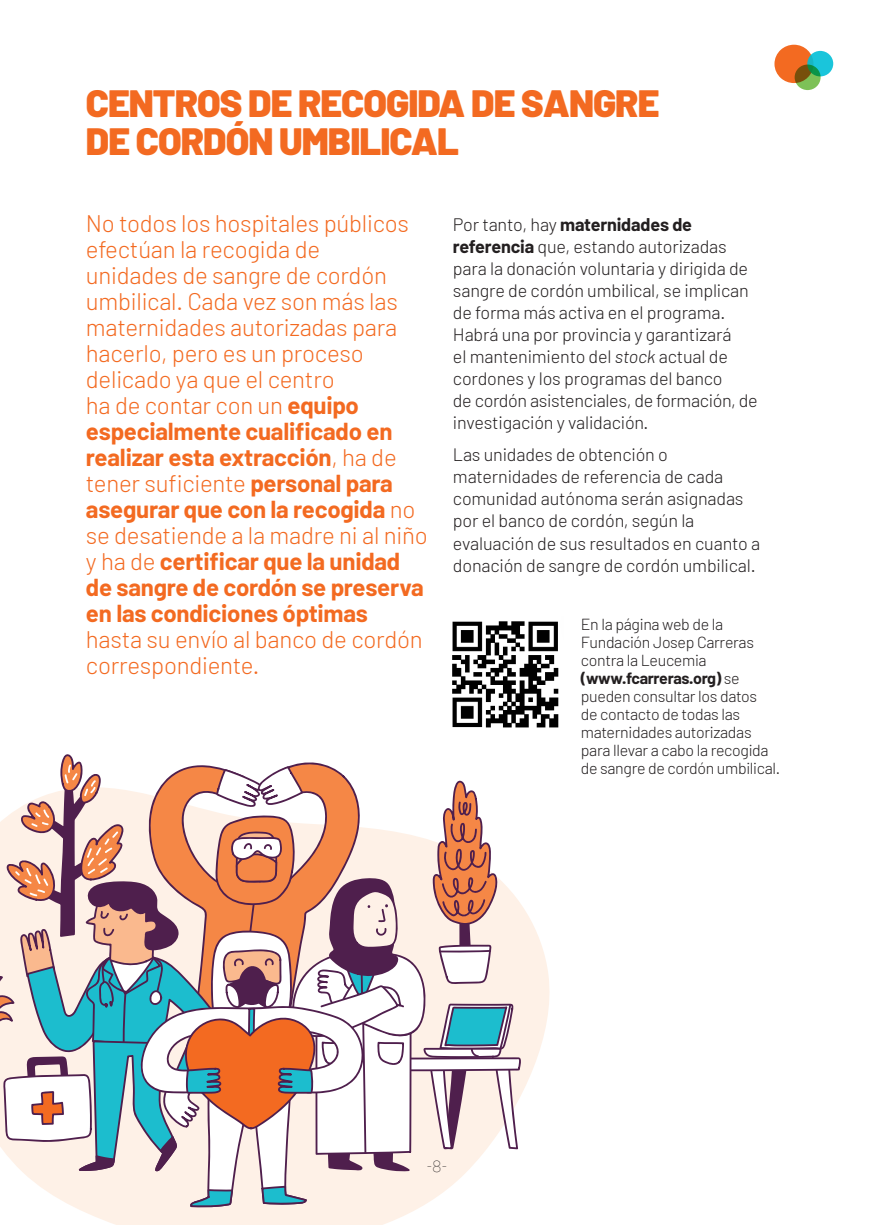
<style>
.page{position:relative;width:874px;height:1225px;background:#fff}
.page>*{position:absolute;margin:0;border:0;box-sizing:border-box;transform-origin:0 0}
.Heading_1_-_left{font:900 38px "Barlow";letter-spacing:-.025em;color:#f36a21}
.Heading_1_-_left-2{font:300 24px/26px "Barlow";letter-spacing:-.01em;color:#f36a21}
.Heading_1_-_left-3{font:300 18px/22px "Barlow";letter-spacing:-.01em;color:#231f20}
.Heading_1_-_left-4{font:300 16px/18px "Barlow";letter-spacing:-.02em;color:#231f20}
.Heading_1_-_left-5{font:100 16px "Roboto";color:#231f20}
.s1{font-weight:700}
.s2{font-style:italic}
</style>
<div class="page">
<svg style="left:23px;top:905px;width:527px;height:320px;fill:#fef1e7"></svg>
<svg style="left:139px;top:1172px;width:225px;height:35px;background:#faeee6"></svg>
<svg style="left:261px;top:1185px;width:46px;height:19px"></svg>
<svg style="left:189px;top:1189px;width:44px;height:18px"></svg>
<svg style="left:0;top:754px;width:521px;height:418px"></svg>
<svg style="left:774px;top:45px;width:58px;height:45px"></svg>
<img style="left:452px;top:621px;width:107px;height:107px">
<p class="Heading_1_-_left" style="left:86px;top:80px;width:574px">CENTROS DE RECOGIDA DE SANGRE</p>
<p class="Heading_1_-_left" style="left:86px;top:118px;width:374px">DE CORDÓN UMBILICAL</p>
<p class="Heading_1_-_left-2" style="left:86px;top:209px;width:343px">No todos los hospitales públicos efectúan la recogida de<br>unidades de sangre de cordón umbilical. Cada vez son más las maternidades autorizadas para hacerlo, pero es un proceso delicado ya que el centro<br>ha de contar con un <span class="s1">equipo especialmente cualificado en realizar esta extracción</span>, ha de tener suficiente <span class="s1">personal para asegurar que con la recogida</span> no se desatiende a la madre ni al niño y ha de <span class="s1">certificar que la unidad de sangre de cordón se preserva en las condiciones óptimas </span>hasta su envío al banco de cordón correspondiente.</p>
<p class="Heading_1_-_left-3" style="left:453px;top:213px;width:306px">Por tanto, hay <span class="s1">maternidades de referencia</span> que, estando autorizadas para la donación voluntaria y dirigida de sangre de cordón umbilical, se implican de forma más activa en el programa.<br>Habrá una por provincia y garantizará<br>el mantenimiento del <span class="s2">stock</span> actual de cordones y los programas del banco<br>de cordón asistenciales, de formación, de investigación y validación.</p>
<p class="Heading_1_-_left-3" style="left:453px;top:443px;width:308px">Las unidades de obtención o maternidades de referencia de cada comunidad autónoma serán asignadas por el banco de cordón, según la evaluación de sus resultados en cuanto a donación de sangre de cordón umbilical.</p>
<p class="Heading_1_-_left-4" style="left:580px;top:615px;width:175px">En la página web de la<br>Fundación Josep Carreras contra la Leucemia</p>
<p class="Heading_1_-_left-4" style="left:580px;top:669px;width:201px"><span class="s1">(www.fcarreras.org)</span> se pueden consultar los datos<br>de contacto de todas las maternidades autorizadas para llevar a cabo la recogida de sangre de cordón umbilical.</p>
<p class="Heading_1_-_left-5" style="left:427px;top:1155px;width:21px">-8-</p>
</div>
